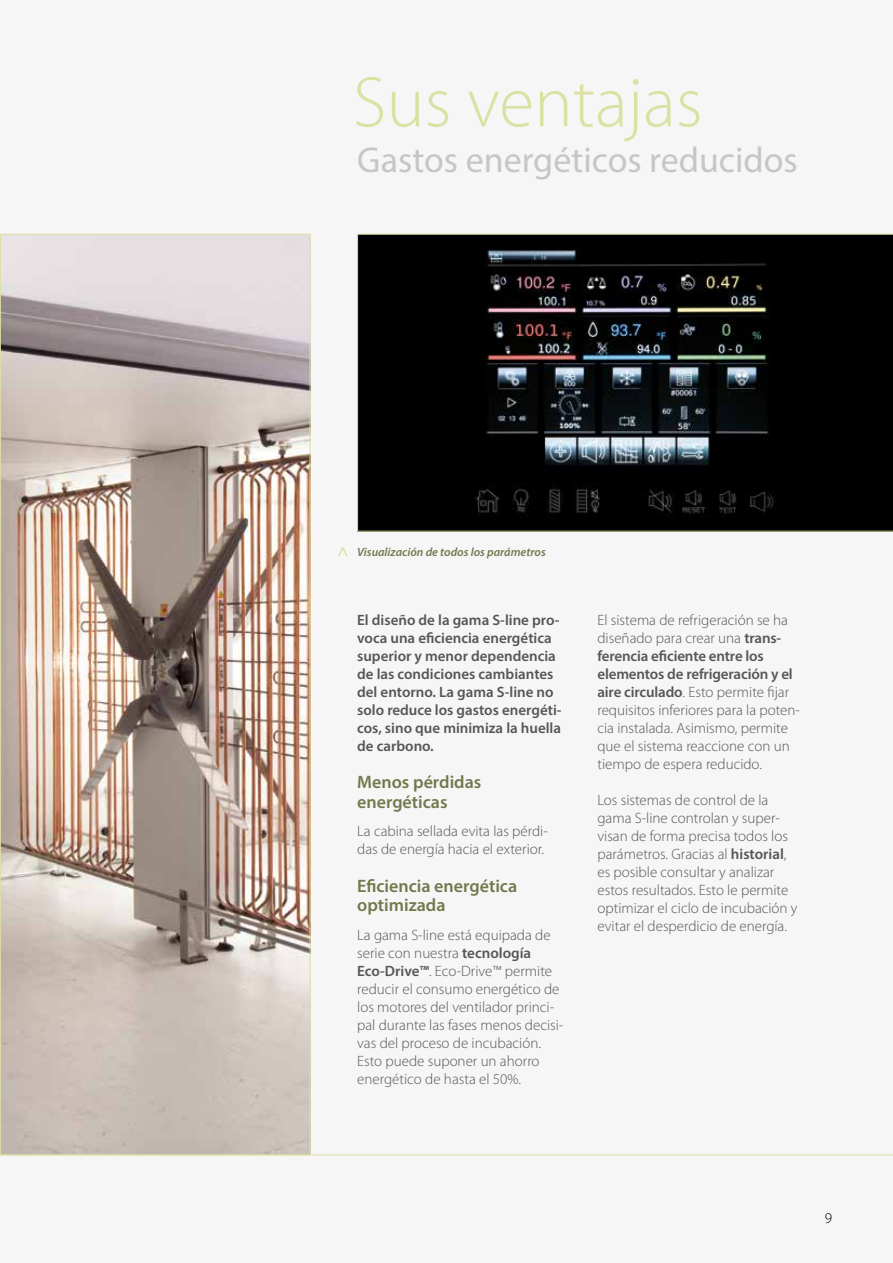
<style>
.page{position:relative;width:893px;height:1263px;background:#f6f6f6}
.page>*{position:absolute;margin:0;border:0;box-sizing:border-box;transform-origin:0 0}
.t1{font:300 72px "Myriad Pro";color:#dbe1a2}
.t2{font:36px "Myriad Pro";color:#c5c6c6}
.t3{font:600 18px/19.5px "Myriad Pro";color:#71794d}
.t4{font:300 15px/18px "Myriad Pro";color:#565655}
.t5{font:600 15px/18px "Myriad Pro";color:#565655}
.t6{font:300 15px "Myriad Pro";color:#000}
.t7{font:italic 600 12px "Myriad Pro";color:#71794d}
.s1{font-weight:600}
</style>
<div class="page">
<img style="left:2px;top:236px;width:306px;height:917px">
<svg style="left:357px;top:234px;width:536px;height:297px;background:#0f1011"></svg>
<hr style="left:0;top:1154px;width:893px;height:1px;background:#dbe1a2">
<h1 class="t1" style="left:353px;top:59px;width:351px">Sus ventajas</h1>
<h2 class="t2" style="left:357px;top:137px;width:442px">Gastos energéticos reducidos</h2>
<p class="t7" style="left:357px;top:544px;width:190px">Visualización de todos los parámetros</p>
<p class="t5" style="left:357px;top:610px;width:206px">El diseño de la gama S-line pro&shy;voca una eficiencia energética superior y menor dependencia de las condiciones cambiantes del entorno. La gama S-line no solo reduce los gastos energéti&shy;cos, sino que minimiza la huella de carbono.</p>
<p class="t3" style="left:357px;top:772px;width:126px">Menos pérdidas energéticas</p>
<p class="t4" style="left:357px;top:822px;width:192px">La cabina sellada evita las pérdi&shy;das de energía hacia el exterior.</p>
<p class="t3" style="left:357px;top:875px;width:162px">Eficiencia energética optimizada</p>
<p class="t4" style="left:357px;top:925px;width:208px">La gama S-line está equipada de serie con nuestra <span class="s1">tecnología<br>Eco-Drive™</span>. Eco-Drive™ permite reducir el consumo energético de los motores del ventilador princi&shy;pal durante las fases menos decisi&shy;vas del proceso de incubación.<br>Esto puede suponer un ahorro energético de hasta el 50%.</p>
<p class="t4" style="left:597px;top:610px;width:204px">El sistema de refrigeración se ha diseñado para crear una <span class="s1">trans&shy;ferencia eficiente entre los elementos de refrigeración y el aire circulado</span>. Esto permite fijar requisitos inferiores para la poten&shy;cia instalada. Asimismo, permite que el sistema reaccione con un tiempo de espera reducido.</p>
<p class="t4" style="left:597px;top:790px;width:202px">Los sistemas de control de la gama S-line controlan y super&shy;visan de forma precisa todos los parámetros. Gracias al <span class="s1">historial</span>, es posible consultar y analizar estos resultados. Esto le permite optimizar el ciclo de incubación y evitar el desperdicio de energía.</p>
<p class="t6" style="left:825px;top:1209px;width:9px">9</p>
</div>
